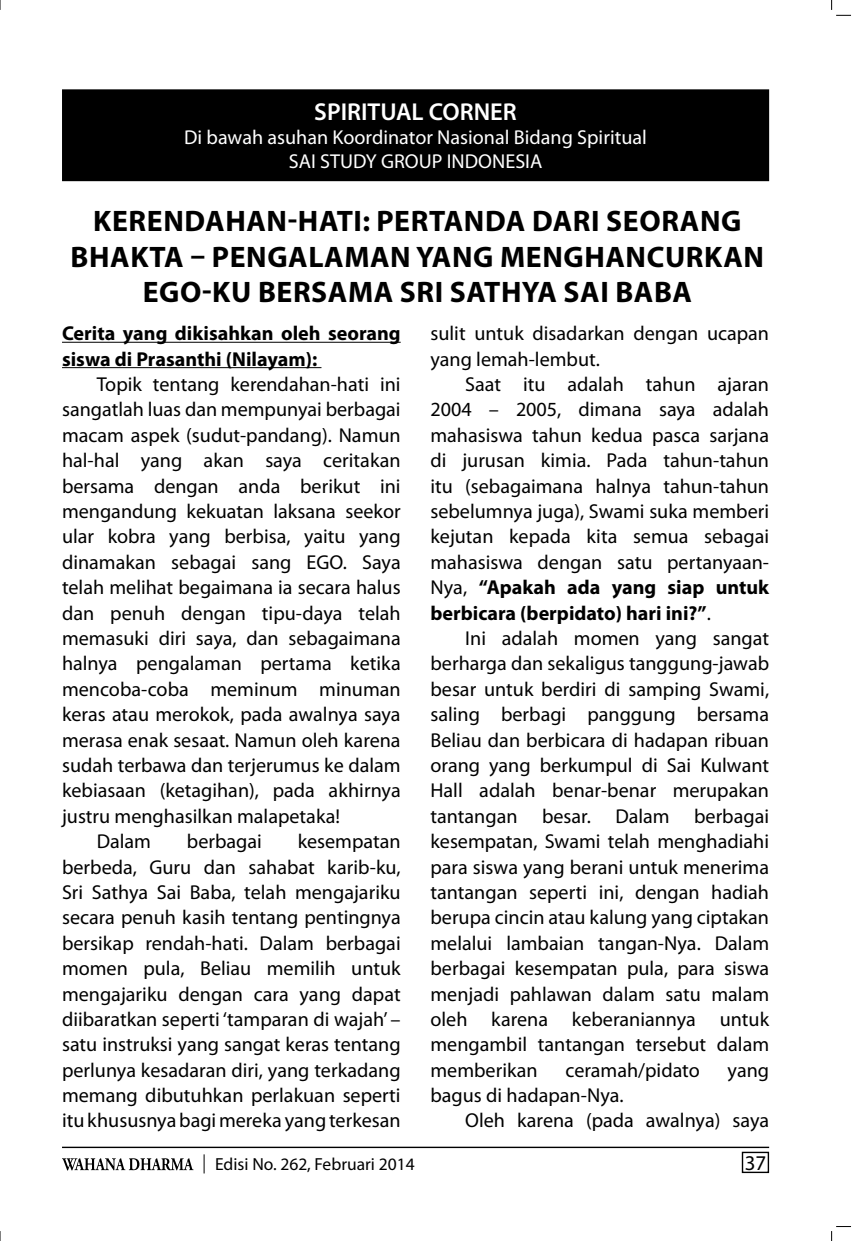
<style>
.page{position:relative;width:856px;height:1241px;background:#fff}
.page>*{position:absolute;margin:0;border:0;box-sizing:border-box;transform-origin:0 0}
.t1{font:700 29.75px "Myriad Pro";letter-spacing:.02em;color:#000}
.t2{font:600 24.5px "Myriad Pro";color:#fff}
.t3{font:21px "Myriad Pro";color:#000}
.t4{font:20.12px/25.4px "Myriad Pro";color:#000;text-align:justify}
.t5{font:20.12px/24.2px "Myriad Pro";color:#fff;text-align:center}
.t6{font:700 20.12px/25.4px "Myriad Pro";color:#000}
.t7{font:17.5px "Myriad Pro";color:#000}
.s1{font-weight:700}
</style>
<div class="page">
<svg style="left:831px;top:0;width:20px;height:16px"></svg>
<svg style="left:831px;top:1226px;width:20px;height:14px"></svg>
<div style="left:742px;top:1151px;width:27px;height:21px;border:1px solid #000"></div>
<hr style="left:62px;top:1146px;width:707px;height:1px;background:#000">
<svg style="left:204px;top:1154px;width:1px;height:19px"></svg>
<svg style="left:62px;top:1158px;width:132px;height:12px"></svg>
<hr style="left:62px;top:342px;width:339px;height:1px;background:#000">
<hr style="left:62px;top:367px;width:259px;height:1px;background:#000">
<div style="left:63px;top:90px;width:705px;height:90px;background:#000"></div>
<div style="left:62px;top:89px;width:707px;height:92px;border:2px solid #000"></div>
<p class="t2" style="left:314px;top:96px;width:204px">SPIRITUAL CORNER</p>
<p class="t5" style="left:184px;top:125px;width:464px">Di bawah asuhan Koordinator Nasional Bidang Spiritual<br>SAI STUDY GROUP INDONESIA</p>
<h1 class="t1" style="left:93px;top:201px;width:39px">KERENDAHAN</h1>
<h1 class="t1" style="left:288px;top:201px;width:27px">-HATI</h1>
<h1 class="t1" style="left:362px;top:201px;width:52px">: PERTANDA</h1>
<h1 class="t1" style="left:532px;top:201px;width:17px">DARI</h1>
<h1 class="t1" style="left:606px;top:201px;width:20px">SEORANG</h1>
<h1 class="t1" style="left:71px;top:237px;width:20px">BHAKTA</h1>
<h1 class="t1" style="left:190px;top:237px;width:42px">– PENGALAMAN</h1>
<h1 class="t1" style="left:416px;top:237px;width:20px">YANG</h1>
<h1 class="t1" style="left:500px;top:237px;width:22px">MENGHANCURKAN</h1>
<h1 class="t1" style="left:143px;top:273px;width:20px">EGO</h1>
<h1 class="t1" style="left:202px;top:273px;width:76px">-KU BERSAMA</h1>
<h1 class="t1" style="left:400px;top:273px;width:86px">SRI SATHYA</h1>
<h1 class="t1" style="left:563px;top:273px;width:91px">SAI BABA</h1>
<p class="t4" style="left:430px;top:320px;width:340px">sulit untuk disadarkan dengan ucapan yang lemah-lembut.</p>
<p class="t4" style="left:430px;top:371px;width:340px;text-indent:35px">Saat itu adalah tahun ajaran 2004 – 2005, dimana saya adalah mahasiswa tahun kedua pasca sarjana di jurusan kimia. Pada tahun-tahun itu (sebagaimana halnya tahun-tahun sebelumnya juga), Swami suka memberi kejutan kepada kita semua sebagai mahasiswa dengan satu pertanyaan-Nya, <span class="s1">“APAKAH ADA YANG SIAP UNTUK BERBICARA (BERPIDATO) HARI INI?”</span>.</p>
<p class="t4" style="left:430px;top:625px;width:340px;text-indent:35px">Ini adalah momen yang sangat berharga dan sekaligus tanggung-jawab besar untuk berdiri di samping Swami, saling berbagi panggung bersama Beliau dan berbicara di hadapan ribuan orang yang berkumpul di Sai Kulwant Hall adalah benar-benar merupakan tantangan besar. Dalam berbagai kesempatan, Swami telah menghadiahi para siswa yang berani untuk menerima tantangan seperti ini, dengan hadiah berupa cincin atau kalung yang ciptakan melalui lambaian tangan-Nya. Dalam berbagai kesempatan pula, para siswa menjadi pahlawan dalam satu malam oleh karena keberaniannya untuk mengambil tantangan tersebut dalam memberikan</p>
<p class="t6" style="left:62px;top:320px;width:340px">CERITA YANG DIKISAHKAN OLEH SEORANG<br>SISWA DI PRASANTHI (NILAYAM):</p>
<p class="t4" style="left:97px;top:371px;width:305px">Topik tentang kerendahan-hati ini</p>
<p class="t4" style="left:62px;top:396px;width:340px">sangatlah luas dan mempunyai berbagai</p>
<p class="t4" style="left:62px;top:422px;width:340px">macam aspek (sudut-pandang). Namun</p>
<p class="t4" style="left:62px;top:447px;width:340px">hal-hal yang akan saya ceritakan</p>
<p class="t4" style="left:62px;top:473px;width:340px">bersama dengan anda berikut ini</p>
<p class="t4" style="left:62px;top:498px;width:340px">mengandung kekuatan laksana seekor</p>
<p class="t4" style="left:62px;top:523px;width:340px">ular kobra yang berbisa, yaitu yang</p>
<p class="t4" style="left:62px;top:549px;width:340px">dinamakan sebagai sang EGO. Saya</p>
<p class="t4" style="left:62px;top:574px;width:340px">telah melihat begaimana ia secara halus</p>
<p class="t4" style="left:62px;top:599px;width:340px">dan penuh dengan tipu-daya telah</p>
<p class="t4" style="left:62px;top:625px;width:340px">memasuki diri saya, dan sebagaimana</p>
<p class="t4" style="left:62px;top:650px;width:340px">halnya pengalaman pertama ketika</p>
<p class="t4" style="left:62px;top:676px;width:340px">mencoba-coba meminum minuman</p>
<p class="t4" style="left:62px;top:701px;width:340px">keras atau merokok, pada awalnya saya</p>
<p class="t4" style="left:62px;top:726px;width:340px">merasa enak sesaat. Namun oleh karena</p>
<p class="t4" style="left:62px;top:752px;width:340px">sudah terbawa dan terjerumus ke dalam</p>
<p class="t4" style="left:62px;top:777px;width:340px">kebiasaan (ketagihan), pada akhirnya</p>
<p class="t4" style="left:62px;top:802px;width:280px">justru menghasilkan malapetaka!</p>
<p class="t4" style="left:97px;top:828px;width:56px">Dalam</p>
<p class="t4" style="left:187px;top:828px;width:77px">berbagai</p>
<p class="t4" style="left:62px;top:828px;width:340px;text-indent:236px">kesempatan berbeda, Guru dan sahabat karib-ku, Sri Sathya Sai Baba, telah mengajariku secara penuh kasih tentang pentingnya bersikap rendah-hati. Dalam berbagai momen pula, Beliau memilih untuk mengajariku dengan cara yang dapat diibaratkan seperti ‘tamparan di wajah’ – satu instruksi yang sangat keras tentang perlunya kesadaran diri, yang terkadang memang dibutuhkan perlakuan seperti itu khususnya bagi mereka yang terkesan</p>
<p class="t4" style="left:565px;top:1056px;width:136px">ceramah/pidato</p>
<p class="t4" style="left:727px;top:1056px;width:43px">yang</p>
<p class="t4" style="left:465px;top:1082px;width:305px;text-indent:-35px">bagus di hadapan-Nya.<br>Oleh karena (pada awalnya) saya</p>
<p class="t7" style="left:215px;top:1152px;width:201px">Edisi No. 262, Februari 2014</p>
<p class="t3" style="left:744px;top:1149px;width:23px">37</p>
</div>
